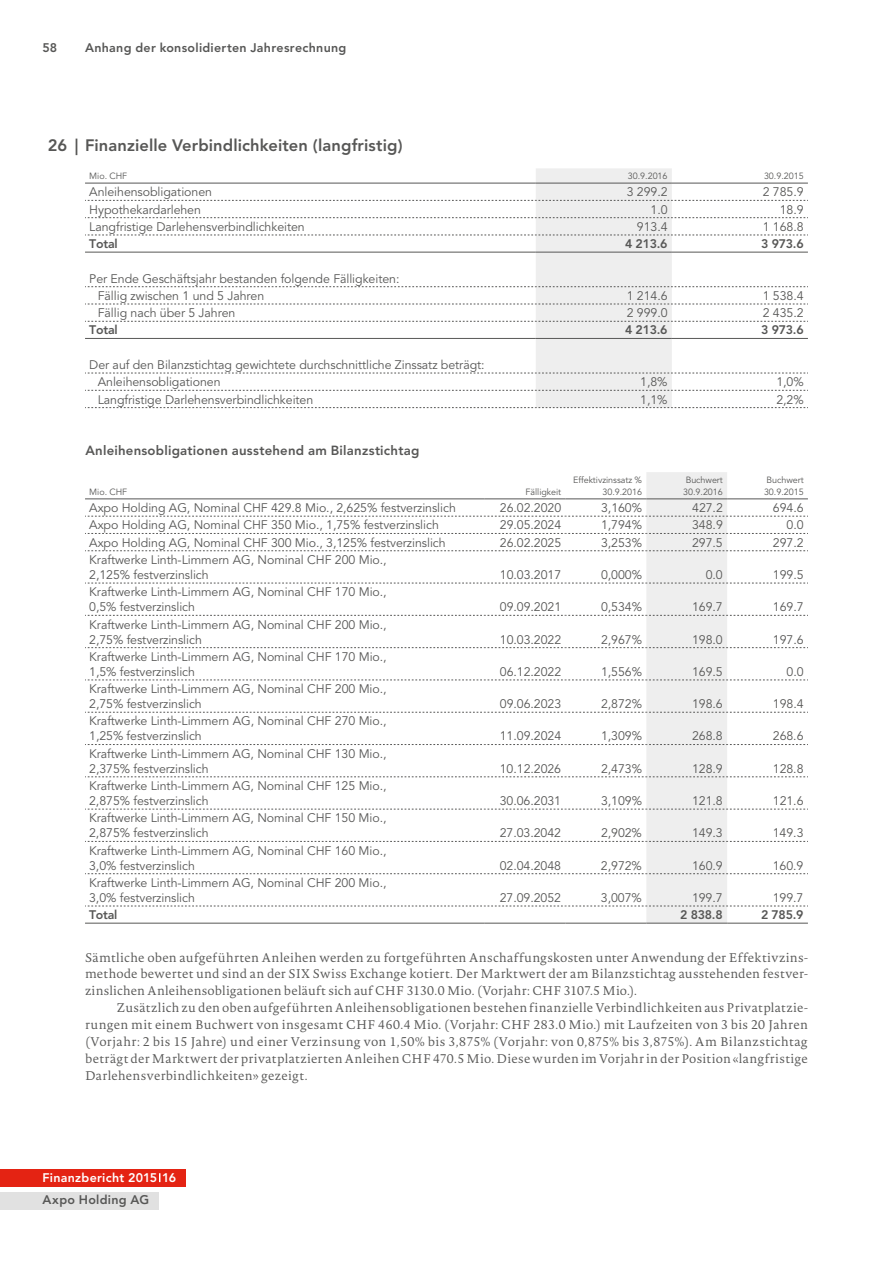
<style>
.page{position:relative;width:893px;height:1263px;background:#fff}
.page>*{position:absolute;margin:0;border:0;box-sizing:border-box;transform-origin:0 0}
.t1{font:800 16.5px "Avenir";letter-spacing:.005em;color:#575756}
.t2{font:800 13.2px "Avenir";letter-spacing:.015em;color:#575756}
.t3{font:800 12.45px "Avenir";letter-spacing:.025em;color:#575756}
.t4{font:800 12.45px "Avenir";letter-spacing:.02em;color:#fff}
.t5{font:12.3px/15px "Avenir";letter-spacing:-.005em;color:#575756}
.t6{font:300 12.3px/17px "Novel Pro";letter-spacing:.015em;color:#575756;text-align:justify}
.t7{font:800 12.3px "Avenir";letter-spacing:-.02em;color:#575756}
.t8{font:9px/12px "Avenir";letter-spacing:-.005em;color:#575756}
</style>
<div class="page">
<div style="left:0;top:1192px;width:159px;height:17px;background:#e1e1e1"></div>
<div style="left:0;top:1169px;width:186px;height:18px;background:#e42313"></div>
<svg style="left:85px;top:168px;width:723px;height:240px"></svg>
<hr style="left:85px;top:923px;width:400px;height:1px;background:#575756">
<hr style="left:485px;top:923px;width:81px;height:1px;background:#575756">
<hr style="left:566px;top:923px;width:80px;height:1px;background:#575756">
<hr style="left:646px;top:923px;width:81px;height:1px;background:#575756">
<hr style="left:727px;top:923px;width:81px;height:1px;background:#575756">
<svg style="left:85px;top:472px;width:723px;height:451px"></svg>
<p class="t3" style="left:43px;top:40px;width:16px">58</p>
<p class="t3" style="left:85px;top:40px;width:263px">Anhang der konsolidierten Jahresrechnung</p>
<h1 class="t1" style="left:48px;top:136px;width:356px">26 | Finanzielle Verbindlichkeiten (langfristig)</h1>
<p class="t8" style="left:89px;top:170px;width:40px">Mio. CHF</p>
<p class="t8" style="left:628px;top:170px;width:41px">30.9.2016</p>
<p class="t8" style="left:764px;top:170px;width:41px">30.9.2015</p>
<p class="t5" style="left:89px;top:185px;width:124px">Anleihensobligationen</p>
<p class="t5" style="left:627px;top:185px;width:42px">3 299.2</p>
<p class="t5" style="left:763px;top:185px;width:42px">2 785.9</p>
<p class="t5" style="left:89px;top:202px;width:113px">Hypothekardarlehen</p>
<p class="t5" style="left:650px;top:202px;width:19px">1.0</p>
<p class="t5" style="left:780px;top:202px;width:25px">18.9</p>
<p class="t5" style="left:89px;top:220px;width:217px">Langfristige Darlehensverbindlichkeiten</p>
<p class="t5" style="left:637px;top:220px;width:32px">913.4</p>
<p class="t5" style="left:763px;top:220px;width:42px">1 168.8</p>
<p class="t7" style="left:89px;top:237px;width:30px">Total</p>
<p class="t7" style="left:625px;top:237px;width:44px">4 213.6</p>
<p class="t7" style="left:761px;top:237px;width:44px">3 973.6</p>
<p class="t5" style="left:98px;top:270px;width:303px;line-height:17.2px;text-indent:-9px">Per Ende Geschäftsjahr bestanden folgende Fälligkeiten:<br>Fällig zwischen 1 und 5 Jahren</p>
<p class="t5" style="left:627px;top:289px;width:42px">1 214.6</p>
<p class="t5" style="left:763px;top:289px;width:42px">1 538.4</p>
<p class="t5" style="left:98px;top:306px;width:139px">Fällig nach über 5 Jahren</p>
<p class="t5" style="left:627px;top:306px;width:42px">2 999.0</p>
<p class="t5" style="left:763px;top:306px;width:42px">2 435.2</p>
<p class="t7" style="left:89px;top:323px;width:30px">Total</p>
<p class="t7" style="left:625px;top:323px;width:44px">4 213.6</p>
<p class="t7" style="left:761px;top:323px;width:44px">3 973.6</p>
<p class="t5" style="left:98px;top:356px;width:388px;line-height:17.2px;text-indent:-9px">Der auf den Bilanzstichtag gewichtete durchschnittliche Zinssatz beträgt:<br>Anleihensobligationen</p>
<p class="t5" style="left:640px;top:375px;width:29px">1,8%</p>
<p class="t5" style="left:776px;top:375px;width:29px">1,0%</p>
<p class="t5" style="left:98px;top:392px;width:217px">Langfristige Darlehensverbindlichkeiten</p>
<p class="t5" style="left:640px;top:392px;width:29px">1,1%</p>
<p class="t5" style="left:776px;top:392px;width:29px">2,2%</p>
<p class="t2" style="left:85px;top:443px;width:335px">Anleihensobligationen ausstehend am Bilanzstichtag</p>
<p class="t8" style="left:89px;top:486px;width:40px">Mio. CHF</p>
<p class="t8" style="left:526px;top:486px;width:37px">Fälligkeit</p>
<p class="t8" style="left:573px;top:474px;width:70px;text-align:right">Effektivzinssatz %<br>30.9.2016</p>
<p class="t8" style="left:683px;top:474px;width:41px">Buchwert<br>30.9.2016</p>
<p class="t8" style="left:764px;top:474px;width:41px">Buchwert<br>30.9.2015</p>
<p class="t5" style="left:89px;top:501px;width:368px">Axpo Holding AG, Nominal CHF 429.8 Mio., 2,625% festverzinslich</p>
<p class="t5" style="left:500px;top:501px;width:63px">26.02.2020</p>
<p class="t5" style="left:601px;top:501px;width:42px">3,160%</p>
<p class="t5" style="left:692px;top:501px;width:32px">427.2</p>
<p class="t5" style="left:773px;top:501px;width:32px">694.6</p>
<p class="t5" style="left:89px;top:518px;width:351px">Axpo Holding AG, Nominal CHF 350 Mio., 1,75% festverzinslich</p>
<p class="t5" style="left:500px;top:518px;width:63px">29.05.2024</p>
<p class="t5" style="left:601px;top:518px;width:42px">1,794%</p>
<p class="t5" style="left:692px;top:518px;width:32px">348.9</p>
<p class="t5" style="left:787px;top:518px;width:19px">0.0</p>
<p class="t5" style="left:89px;top:535px;width:358px">Axpo Holding AG, Nominal CHF 300 Mio., 3,125% festverzinslich</p>
<p class="t5" style="left:500px;top:535px;width:63px">26.02.2025</p>
<p class="t5" style="left:601px;top:535px;width:42px">3,253%</p>
<p class="t5" style="left:692px;top:535px;width:32px">297.5</p>
<p class="t5" style="left:773px;top:535px;width:32px">297.2</p>
<p class="t5" style="left:89px;top:553px;width:299px">Kraftwerke Linth-Limmern AG, Nominal CHF 200 Mio.,<br>2,125% festverzinslich</p>
<p class="t5" style="left:500px;top:568px;width:63px">10.03.2017</p>
<p class="t5" style="left:601px;top:568px;width:42px">0,000%</p>
<p class="t5" style="left:706px;top:568px;width:19px">0.0</p>
<p class="t5" style="left:773px;top:568px;width:32px">199.5</p>
<p class="t5" style="left:89px;top:585px;width:299px">Kraftwerke Linth-Limmern AG, Nominal CHF 170 Mio.,<br>0,5% festverzinslich</p>
<p class="t5" style="left:89px;top:617px;width:299px">Kraftwerke Linth-Limmern AG, Nominal CHF 200 Mio.,<br>2,75% festverzinslich</p>
<p class="t5" style="left:89px;top:649px;width:299px">Kraftwerke Linth-Limmern AG, Nominal CHF 170 Mio.,<br>1,5% festverzinslich</p>
<p class="t5" style="left:89px;top:682px;width:299px">Kraftwerke Linth-Limmern AG, Nominal CHF 200 Mio.,<br>2,75% festverzinslich</p>
<p class="t5" style="left:89px;top:714px;width:299px">Kraftwerke Linth-Limmern AG, Nominal CHF 270 Mio.,<br>1,25% festverzinslich</p>
<p class="t5" style="left:89px;top:746px;width:299px">Kraftwerke Linth-Limmern AG, Nominal CHF 130 Mio.,<br>2,375% festverzinslich</p>
<p class="t5" style="left:89px;top:779px;width:299px">Kraftwerke Linth-Limmern AG, Nominal CHF 125 Mio.,<br>2,875% festverzinslich</p>
<p class="t5" style="left:89px;top:811px;width:299px">Kraftwerke Linth-Limmern AG, Nominal CHF 150 Mio.,<br>2,875% festverzinslich</p>
<p class="t5" style="left:89px;top:843px;width:299px">Kraftwerke Linth-Limmern AG, Nominal CHF 160 Mio.,<br>3,0% festverzinslich</p>
<p class="t5" style="left:89px;top:875px;width:299px">Kraftwerke Linth-Limmern AG, Nominal CHF 200 Mio.,<br>3,0% festverzinslich</p>
<p class="t5" style="left:500px;top:600px;width:63px">09.09.2021</p>
<p class="t5" style="left:601px;top:600px;width:42px">0,534%</p>
<p class="t5" style="left:692px;top:600px;width:32px">169.7</p>
<p class="t5" style="left:773px;top:600px;width:32px">169.7</p>
<p class="t5" style="left:500px;top:632px;width:63px">10.03.2022</p>
<p class="t5" style="left:601px;top:632px;width:42px">2,967%</p>
<p class="t5" style="left:692px;top:632px;width:32px">198.0</p>
<p class="t5" style="left:773px;top:632px;width:32px">197.6</p>
<p class="t5" style="left:500px;top:664px;width:63px">06.12.2022</p>
<p class="t5" style="left:601px;top:664px;width:42px">1,556%</p>
<p class="t5" style="left:692px;top:664px;width:32px">169.5</p>
<p class="t5" style="left:786px;top:664px;width:19px">0.0</p>
<p class="t5" style="left:500px;top:697px;width:63px">09.06.2023</p>
<p class="t5" style="left:601px;top:697px;width:42px">2,872%</p>
<p class="t5" style="left:692px;top:697px;width:32px">198.6</p>
<p class="t5" style="left:773px;top:697px;width:32px">198.4</p>
<p class="t5" style="left:500px;top:729px;width:63px">11.09.2024</p>
<p class="t5" style="left:601px;top:729px;width:42px">1,309%</p>
<p class="t5" style="left:692px;top:729px;width:32px">268.8</p>
<p class="t5" style="left:773px;top:729px;width:32px">268.6</p>
<p class="t5" style="left:500px;top:761px;width:63px">10.12.2026</p>
<p class="t5" style="left:601px;top:761px;width:42px">2,473%</p>
<p class="t5" style="left:692px;top:761px;width:32px">128.9</p>
<p class="t5" style="left:773px;top:761px;width:32px">128.8</p>
<p class="t5" style="left:500px;top:794px;width:63px">30.06.2031</p>
<p class="t5" style="left:601px;top:794px;width:42px">3,109%</p>
<p class="t5" style="left:692px;top:794px;width:32px">121.8</p>
<p class="t5" style="left:773px;top:794px;width:32px">121.6</p>
<p class="t5" style="left:500px;top:826px;width:63px">27.03.2042</p>
<p class="t5" style="left:601px;top:826px;width:42px">2,902%</p>
<p class="t5" style="left:692px;top:826px;width:32px">149.3</p>
<p class="t5" style="left:773px;top:826px;width:32px">149.3</p>
<p class="t5" style="left:500px;top:858px;width:63px">02.04.2048</p>
<p class="t5" style="left:601px;top:858px;width:42px">2,972%</p>
<p class="t5" style="left:692px;top:858px;width:32px">160.9</p>
<p class="t5" style="left:773px;top:858px;width:32px">160.9</p>
<p class="t5" style="left:500px;top:890px;width:63px">27.09.2052</p>
<p class="t5" style="left:601px;top:890px;width:42px">3,007%</p>
<p class="t5" style="left:692px;top:890px;width:32px">199.7</p>
<p class="t5" style="left:773px;top:890px;width:32px">199.7</p>
<p class="t7" style="left:89px;top:907px;width:30px">Total</p>
<p class="t7" style="left:680px;top:907px;width:44px">2 838.8</p>
<p class="t7" style="left:761px;top:907px;width:44px">2 785.9</p>
<p class="t6" style="left:85px;top:948px;width:724px">Sämtliche oben aufgeführten Anleihen werden zu fortgeführten Anschaffungskosten unter Anwendung der Effektivzins&shy;methode bewertet und sind an der SIX Swiss Exchange kotiert. Der Marktwert der am Bilanzstichtag ausstehenden festver&shy;zinslichen Anleihensobligationen beläuft sich auf CHF 3130.0 Mio. (Vorjahr: CHF 3107.5 Mio.).</p>
<p class="t6" style="left:85px;top:999px;width:724px;text-indent:32px">Zusätzlich zu den oben aufgeführten Anleihensobligationen bestehen finanzielle Verbindlichkeiten aus Privatplatzie&shy;rungen mit einem Buchwert von insgesamt CHF 460.4 Mio. (Vorjahr: CHF 283.0 Mio.) mit Laufzeiten von 3 bis 20 Jahren (Vorjahr: 2 bis 15 Jahre) und einer Verzinsung von 1,50% bis 3,875% (Vorjahr: von 0,875% bis 3,875%). Am Bilanzstichtag beträgt der Marktwert der privatplatzierten Anleihen CHF 470.5 Mio. Diese wurden im Vorjahr in der Position «langfristige Darlehensverbindlichkeiten» gezeigt.</p>
<p class="t4" style="left:43px;top:1170px;width:135px">Finanzbericht 2015 16</p>
<p class="t3" style="left:43px;top:1192px;width:108px">Axpo Holding AG</p>
</div>
